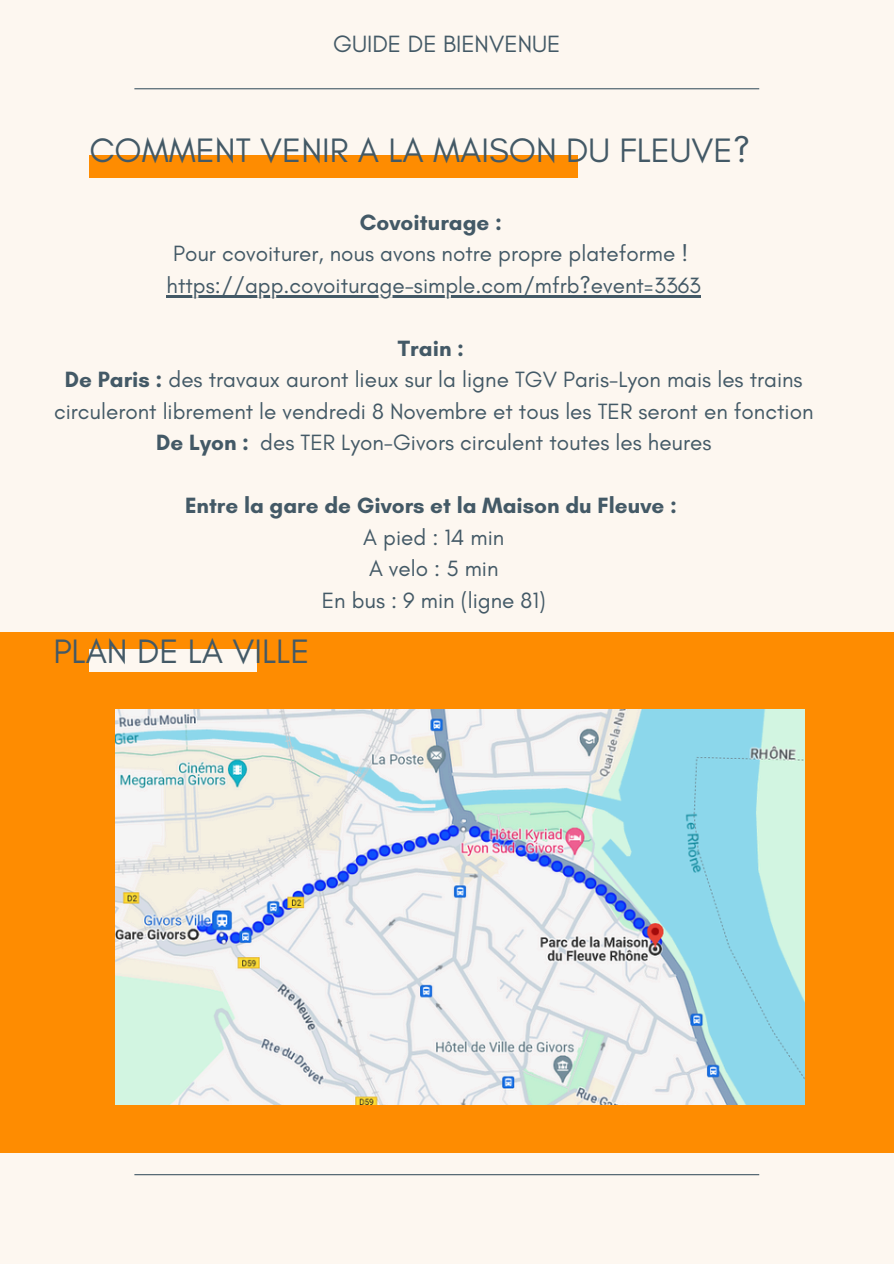
<style>
.page{position:relative;width:894px;height:1264px;background:#fff}
.page>*{position:absolute;margin:0;border:0;box-sizing:border-box;transform-origin:0 0}
.t1{font:34.5px "Glacial Indifference";color:#435966}
.t2{font:24px "Glacial Indifference";color:#435966}
.t3{font:22.5px/31.5px "Glacial Indifference";color:#435966;text-align:center}
.t4{font:700 22.5px "Glacial Indifference";color:#435966}
.s1{font-weight:700}
</style>
<div class="page">
<div style="left:0;top:0;width:893px;height:1263px;background:#fdf7f0"></div>
<hr style="left:134px;top:88px;width:625px;height:1px;background:#435966">
<hr style="left:134px;top:1174px;width:625px;height:1px;background:#435966">
<div style="left:89px;top:155px;width:488px;height:23px;background:#fe8c01"></div>
<div style="left:0;top:631px;width:893px;height:521px;background:#fe8c01"></div>
<div style="left:89px;top:649px;width:167px;height:23px;background:#fdf7f0"></div>
<img style="left:115px;top:709px;width:689px;height:395px">
<hr style="left:166px;top:295px;width:534px;height:2px;background:#435966">
<h1 class="t2" style="left:333px;top:29px;width:229px">GUIDE DE BIENVENUE</h1>
<p class="t1" style="left:89px;top:129px;width:662px">COMMENT VENIR A LA MAISON DU FLEUVE?</p>
<p class="t4" style="left:360px;top:208px;width:143px">Covoiturage :</p>
<p class="t3" style="left:173px;top:237px;width:516px">Pour covoiturer, nous avons notre propre plateforme !</p>
<p class="t3" style="left:166px;top:269px;width:535px">https://app.covoiturage-simple.com/mfrb?event=3363</p>
<p class="t4" style="left:398px;top:334px;width:68px">Train :</p>
<p class="t3" style="left:54px;top:363px;width:760px"><span class="s1">De Paris :</span> des travaux auront lieux sur la ligne TGV Paris-Lyon mais les trains circuleront librement le vendredi 8 Novembre et tous les TER seront en fonction</p>
<p class="t3" style="left:156px;top:426px;width:556px"><span class="s1">De Lyon :</span> des TER Lyon-Givors circulent toutes les heures</p>
<p class="t4" style="left:185px;top:492px;width:493px">Entre la gare de Givors et la Maison du Fleuve :</p>
<p class="t3" style="left:363px;top:521px;width:143px">A pied : 14 min</p>
<h1 class="t3" style="left:369px;top:552px;width:131px">A velo : 5 min</h1>
<p class="t3" style="left:321px;top:584px;width:225px">En bus : 9 min (ligne 81)</p>
<p class="t1" style="left:53px;top:630px;width:257px">PLAN DE LA VILLE</p>
</div>
